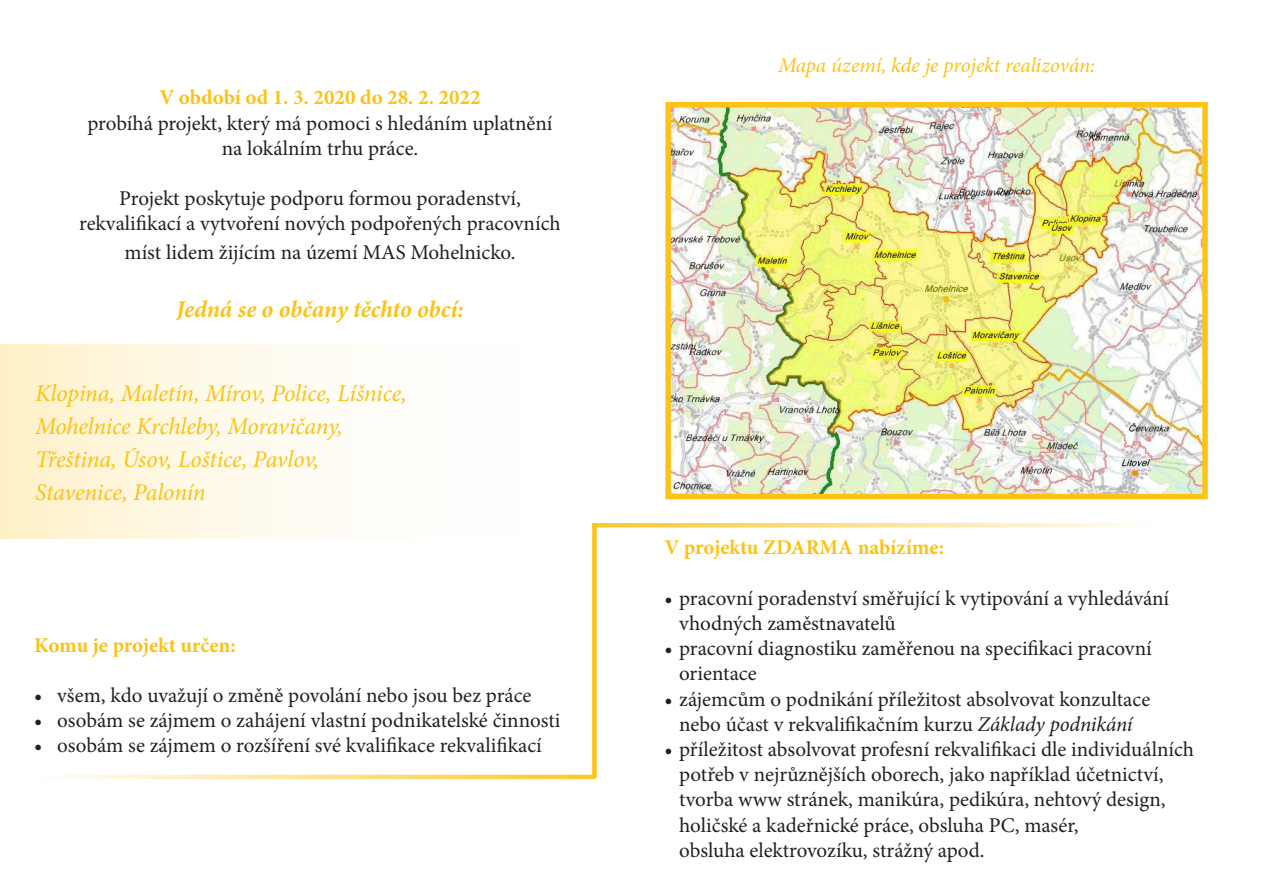
<style>
.page{position:relative;width:1263px;height:893px;background:#fff}
.page>*{position:absolute;margin:0;border:0;box-sizing:border-box;transform-origin:0 0}
.t1{font:italic 24px "Minion Pro";letter-spacing:-.01em;color:#fdc215}
.t2{font:italic 700 24px "Minion Pro";letter-spacing:-.005em;color:#fdc215}
.t3{font:21px/25.2px "Minion Pro";color:#231f20;text-align:center}
.t4{font:700 21px "Minion Pro";letter-spacing:-.005em;color:#fdc215}
.t5{font:italic 21px "Minion Pro";letter-spacing:-.005em;color:#fdc215}
.s1{font-weight:700;color:#fdc215}
.s2{font-style:italic}
</style>
<div class="page">
<div style="left:592px;top:523px;width:5px;height:255px;background:#fdc215"></div>
<svg style="left:629px;top:523px;width:502px;height:4px;background:#fde396"></svg>
<img style="left:671px;top:108px;width:531px;height:385px">
<div style="left:665px;top:102px;width:543px;height:397px;border:5px solid #fdc215"></div>
<svg style="left:58px;top:775px;width:537px;height:4px;background:#fde18f"></svg>
<div style="left:0;top:344px;width:629px;height:195px;background:linear-gradient(to right,#fef3d2,#fff)"></div>
<p class="t3" style="left:88px;top:85px;width:466px"><span class="s1">V období od 1. 3. 2020 do 28. 2. 2022<br></span>probíhá projekt, který má pomoci s hledáním uplatnění</p>
<p class="t3" style="left:222px;top:136px;width:198px">na lokálním trhu práce.</p>
<p class="t3" style="left:119px;top:186px;width:403px">Projekt poskytuje podporu formou poradenství,</p>
<p class="t3" style="left:79px;top:211px;width:483px">rekvalifikací a vytvoření nových podpořených pracovních</p>
<p class="t3" style="left:125px;top:240px;width:392px">míst lidem žijícím na území MAS Mohelnicko.</p>
<p class="t2" style="left:176px;top:292px;width:289px">Jedná se o občany těchto obcí:</p>
<p class="t1" style="left:35px;top:377px;width:373px">Klopina, Maletín, Mírov, Police, Líšnice,</p>
<p class="t1" style="left:35px;top:410px;width:309px">Mohelnice Krchleby, Moravičany,</p>
<p class="t1" style="left:35px;top:443px;width:286px">Třeština, Úsov, Loštice, Pavlov,</p>
<p class="t1" style="left:35px;top:476px;width:172px">Stavenice, Palonín</p>
<p class="t4" style="left:34px;top:630px;width:203px">Komu je projekt určen:</p>
<p class="t3" style="left:34px;top:683px;width:499px">• všem, kdo uvažují o změně povolání nebo jsou bez práce</p>
<p class="t3" style="left:34px;top:708px;width:528px">• osobám se zájmem o zahájení vlastní podnikatelské činnosti</p>
<p class="t3" style="left:34px;top:733px;width:509px">• osobám se zájmem o rozšíření své kvalifikace rekvalifikací</p>
<p class="t5" style="left:778px;top:51px;width:319px">Mapa území, kde je projekt realizován:</p>
<p class="t4" style="left:664px;top:533px;width:281px">V projektu ZDARMA nabízíme:</p>
<p class="t3" style="left:679px;top:585px;width:492px;text-align:left;text-indent:-15px">• pracovní poradenství směřující k vytipování a vyhledávání vhodných zaměstnavatelů</p>
<p class="t3" style="left:664px;top:636px;width:489px">• pracovní diagnostiku zaměřenou na specifikaci pracovní</p>
<p class="t3" style="left:679px;top:661px;width:79px">orientace</p>
<p class="t3" style="left:664px;top:686px;width:487px">• zájemcům o podnikání příležitost absolvovat konzultace nebo účast v rekvalifikačním kurzu <span class="s2">Základy podnikání</span></p>
<p class="t3" style="left:679px;top:737px;width:516px;text-align:left;text-indent:-15px">• příležitost absolvovat profesní rekvalifikaci dle individuálních potřeb v nejrůznějších oborech, jako například účetnictví,</p>
<p class="t3" style="left:679px;top:787px;width:488px">tvorba www stránek, manikúra, pedikúra, nehtový design,</p>
<p class="t3" style="left:679px;top:812px;width:401px">holičské a kadeřnické práce, obsluha PC, masér,</p>
<p class="t3" style="left:679px;top:837px;width:307px">obsluha elektrovozíku, strážný apod.</p>
</div>
